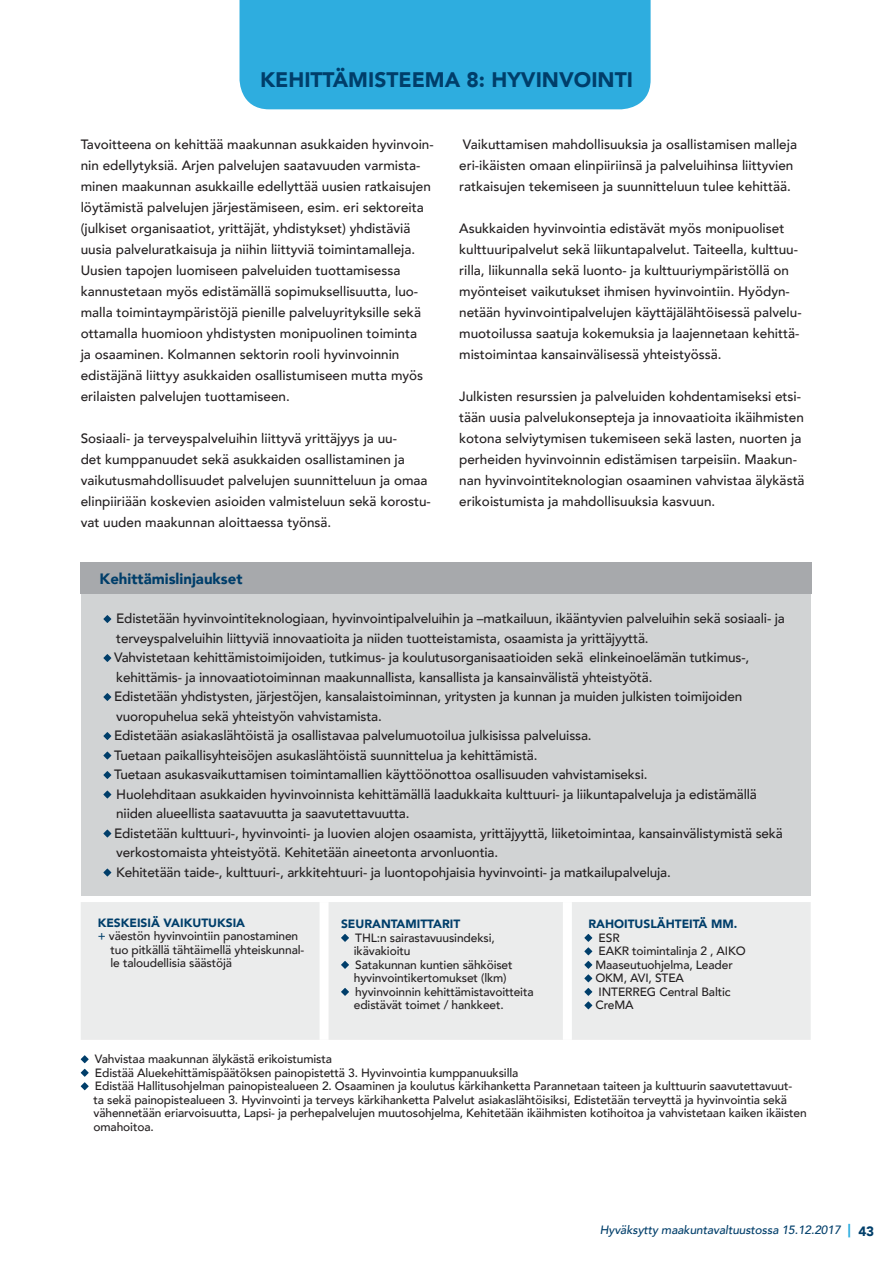
<style>
.page{position:relative;width:893px;height:1263px;background:#fff}
.page>*{position:absolute;margin:0;border:0;box-sizing:border-box;transform-origin:0 0}
.t1{font:900 21px "Avenir";color:#003e6a}
.t2{font:900 15px "Avenir";color:#003e6a}
.t3{font:500 13.5px/21px "Avenir";color:#231f20}
.t4{font:500 12px/13.5px "Avenir";letter-spacing:-.01em;color:#231f20}
.t5{font:900 12px "Avenir";color:#003e6a}
.t6{font:italic 500 12px "Avenir";letter-spacing:-.01em;color:#003e6a}
.s1{color:#003e6a}
.s2{font-weight:900;font-style:normal;font-size:13.5px;color:#2eaddf}
.s3{font-weight:900;font-style:normal;font-size:13.5px}
</style>
<div class="page">
<div style="left:81px;top:589px;width:730px;height:307px;background:#d1d3d4"></div>
<div style="left:239px;top:0;width:411px;height:109px;background:#2eaddf"></div>
<div style="left:81px;top:562px;width:731px;height:32px;background:#a7a9ac"></div>
<svg style="left:103px;top:615px;width:9px;height:8px"></svg>
<svg style="left:103px;top:654px;width:9px;height:8px"></svg>
<svg style="left:103px;top:693px;width:9px;height:8px"></svg>
<svg style="left:103px;top:732px;width:9px;height:8px"></svg>
<svg style="left:103px;top:751px;width:9px;height:9px"></svg>
<svg style="left:103px;top:771px;width:9px;height:8px"></svg>
<svg style="left:103px;top:790px;width:9px;height:9px"></svg>
<svg style="left:103px;top:829px;width:9px;height:9px"></svg>
<svg style="left:103px;top:868px;width:9px;height:9px"></svg>
<svg style="left:81px;top:1055px;width:8px;height:8px"></svg>
<svg style="left:81px;top:1069px;width:8px;height:8px"></svg>
<svg style="left:81px;top:1082px;width:8px;height:8px"></svg>
<div style="left:81px;top:902px;width:730px;height:138px;background:#ebecec"></div>
<div style="left:320px;top:902px;width:9px;height:138px;background:#fff"></div>
<div style="left:563px;top:902px;width:9px;height:138px;background:#fff"></div>
<svg style="left:341px;top:934px;width:8px;height:8px"></svg>
<svg style="left:341px;top:961px;width:8px;height:8px"></svg>
<svg style="left:341px;top:988px;width:8px;height:8px"></svg>
<svg style="left:584px;top:934px;width:8px;height:8px"></svg>
<svg style="left:584px;top:947px;width:8px;height:9px"></svg>
<svg style="left:584px;top:961px;width:8px;height:8px"></svg>
<svg style="left:584px;top:974px;width:8px;height:9px"></svg>
<svg style="left:584px;top:988px;width:8px;height:8px"></svg>
<svg style="left:584px;top:1001px;width:8px;height:9px"></svg>
<h1 class="t1" style="left:260px;top:66px;width:374px">KEHITTÄMISTEEMA 8: HYVINVOINTI</h1>
<p class="t3" style="left:81px;top:134px;width:354px">Tavoitteena on kehittää maakunnan asukkaiden hyvinvoin&shy;nin edellytyksiä. Arjen palvelujen saatavuuden varmista&shy;minen maakunnan asukkaille edellyttää uusien ratkaisujen löytämistä palvelujen järjestämiseen, esim. eri sektoreita (julkiset organisaatiot, yrittäjät, yhdistykset) yhdistäviä uusia palveluratkaisuja ja niihin liittyviä toimintamalleja.<br>Uusien tapojen luomiseen palveluiden tuottamisessa kannustetaan myös edistämällä sopimuksellisuutta, luo&shy;malla toimintaympäristöjä pienille palveluyrityksille sekä ottamalla huomioon yhdistysten monipuolinen toiminta<br>ja osaaminen. Kolmannen sektorin rooli hyvinvoinnin edistäjänä liittyy asukkaiden osallistumiseen mutta myös erilaisten palvelujen tuottamiseen.</p>
<p class="t3" style="left:81px;top:428px;width:352px">Sosiaali- ja terveyspalveluihin liittyvä yrittäjyys ja uu-<br>det kumppanuudet sekä asukkaiden osallistaminen ja vaikutusmahdollisuudet palvelujen suunnitteluun ja omaa elinpiiriään koskevien asioiden valmisteluun sekä korostu&shy;vat uuden maakunnan aloittaessa työnsä.</p>
<p class="t2" style="left:99px;top:569px;width:145px">Kehittämislinjaukset</p>
<p class="t3" style="left:459px;top:134px;width:339px">Vaikuttamisen mahdollisuuksia ja osallistamisen malleja eri-ikäisten omaan elinpiiriinsä ja palveluihinsa liittyvien ratkaisujen tekemiseen ja suunnitteluun tulee kehittää.</p>
<p class="t3" style="left:459px;top:218px;width:344px">Asukkaiden hyvinvointia edistävät myös monipuoliset kulttuuripalvelut sekä liikuntapalvelut. Taiteella, kulttuu&shy;rilla, liikunnalla sekä luonto- ja kulttuuriympäristöllä on myönteiset vaikutukset ihmisen hyvinvointiin. Hyödyn&shy;netään hyvinvointipalvelujen käyttäjälähtöisessä palvelu&shy;muotoilussa saatuja kokemuksia ja laajennetaan kehittä&shy;mistoimintaa kansainvälisessä yhteistyössä.</p>
<p class="t3" style="left:459px;top:386px;width:347px">Julkisten resurssien ja palveluiden kohdentamiseksi etsi&shy;tään uusia palvelukonsepteja ja innovaatioita ikäihmisten kotona selviytymisen tukemiseen sekä lasten, nuorten ja perheiden hyvinvoinnin edistämisen tarpeisiin. Maakun&shy;nan hyvinvointiteknologian osaaminen vahvistaa älykästä erikoistumista ja mahdollisuuksia kasvuun.</p>
<p class="t3" style="left:114px;top:609px;width:672px;line-height:19.5px">Edistetään hyvinvointiteknologiaan, hyvinvointipalveluihin ja –matkailuun, ikääntyvien palveluihin sekä sosiaali- ja terveyspalveluihin liittyviä innovaatioita ja niiden tuotteistamista, osaamista ja yrittäjyyttä.<br>Vahvistetaan kehittämistoimijoiden, tutkimus- ja koulutusorganisaatioiden sekä elinkeinoelämän tutkimus-, kehittämis- ja innovaatiotoiminnan maakunnallista, kansallista ja kansainvälistä yhteistyötä.<br>Edistetään yhdistysten, järjestöjen, kansalaistoiminnan, yritysten ja kunnan ja muiden julkisten toimijoiden vuoropuhelua sekä yhteistyön vahvistamista.<br>Edistetään asiakaslähtöistä ja osallistavaa palvelumuotoilua julkisissa palveluissa.<br>Tuetaan paikallisyhteisöjen asukaslähtöistä suunnittelua ja kehittämistä.<br>Tuetaan asukasvaikuttamisen toimintamallien käyttöönottoa osallisuuden vahvistamiseksi.<br>Huolehditaan asukkaiden hyvinvoinnista kehittämällä laadukkaita kulttuuri- ja liikuntapalveluja ja edistämällä niiden alueellista saatavuutta ja saavutettavuutta.<br>Edistetään kulttuuri-, hyvinvointi- ja luovien alojen osaamista, yrittäjyyttä, liiketoimintaa, kansainvälistymistä sekä verkostomaista yhteistyötä. Kehitetään aineetonta arvonluontia.<br>Kehitetään taide-, kulttuuri-, arkkitehtuuri- ja luontopohjaisia hyvinvointi- ja matkailupalveluja.</p>
<p class="t5" style="left:98px;top:915px;width:149px">KESKEISIÄ VAIKUTUKSIA</p>
<p class="t4" style="left:98px;top:930px;width:202px"><span class="s1">+</span> väestön hyvinvointiin panostaminen</p>
<p class="t4" style="left:110px;top:943px;width:195px">tuo pitkällä tähtäimellä yhteiskunnal-</p>
<p class="t4" style="left:110px;top:957px;width:123px">le taloudellisia säästöjä</p>
<p class="t5" style="left:341px;top:916px;width:121px">SEURANTAMITTARIT</p>
<p class="t4" style="left:354px;top:931px;width:181px">THL:n sairastavuusindeksi, ikävakioitu<br>Satakunnan kuntien sähköiset hyvinvointikertomukset (lkm) hyvinvoinnin kehittämistavoitteita edistävät toimet / hankkeet.</p>
<p class="t5" style="left:588px;top:916px;width:150px">RAHOITUSLÄHTEITÄ MM.</p>
<p class="t4" style="left:595px;top:931px;width:152px">ESR<br>EAKR toimintalinja 2 , AIKO<br>Maaseutuohjelma, Leader<br>OKM, AVI, STEA<br>INTERREG Central Baltic<br>CreMA</p>
<p class="t4" style="left:93px;top:1053px;width:715px">Vahvistaa maakunnan älykästä erikoistumista<br>Edistää Aluekehittämispäätöksen painopistettä 3. Hyvinvointia kumppanuuksilla<br>Edistää Hallitusohjelman painopistealueen 2. Osaaminen ja koulutus kärkihanketta Parannetaan taiteen ja kulttuurin saavutettavuut-<br>ta sekä painopistealueen 3. Hyvinvointi ja terveys kärkihanketta Palvelut asiakaslähtöisiksi, Edistetään terveyttä ja hyvinvointia sekä vähennetään eriarvoisuutta, Lapsi- ja perhepalvelujen muutosohjelma, Kehitetään ikäihmisten kotihoitoa ja vahvistetaan kaiken ikäisten omahoitoa.</p>
<p class="t6" style="left:600px;top:1222px;width:276px">Hyväksytty maakuntavaltuustossa 15.12.2017 <span class="s2">|</span> <span class="s3">43</span></p>
</div>
